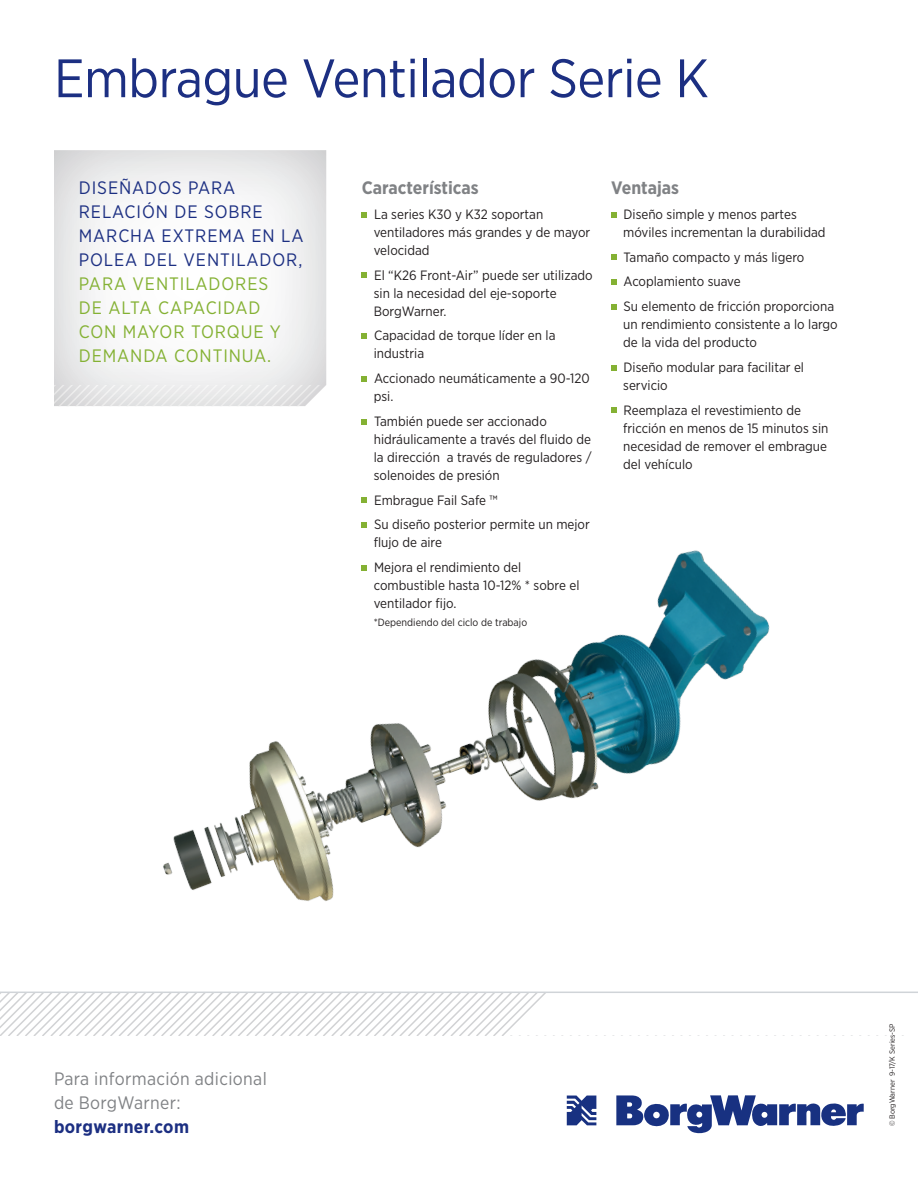
<style>
.page{position:relative;width:918px;height:1188px;background:#fff}
.page>*{position:absolute;margin:0;border:0;box-sizing:border-box;transform-origin:0 0}
.Head_Grn{font:54px "Gotham Narrow";letter-spacing:-.01em;color:#1c2f82}
.t1{font:18px/24px "Gotham Narrow";letter-spacing:.05em;color:#1c2f82}
.t2{font:18px/24px "Gotham Narrow";letter-spacing:.02em;color:#808285}
.body_copy{font:700 18px "Gotham Narrow";color:#808285}
.t3{font:700 18px "Gotham Narrow";letter-spacing:.02em;color:#1c2f82}
.body_copy-2{font:13.5px/18px "Gotham Narrow";color:#231f20}
.body_copy-3{font:10.5px "Gotham Narrow";color:#231f20}
.t4{font:7.5px "Gotham Narrow";color:#231f20}
.s1{color:#84b133}
</style>
<div class="page">
<div style="left:52px;top:147px;width:274px;height:260px;background:#231f20;opacity:.17"></div>
<svg style="left:567px;top:1096px;width:29px;height:29px"></svg>
<svg style="left:616px;top:1095px;width:248px;height:39px"></svg>
<svg style="left:0;top:993px;width:546px;height:42px"></svg>
<hr style="left:0;top:992px;width:918px;height:1px;background:#d0d4d8">
<svg style="left:362px;top:212px;width:5px;height:5px"></svg>
<svg style="left:362px;top:273px;width:5px;height:5px"></svg>
<svg style="left:362px;top:334px;width:5px;height:5px"></svg>
<svg style="left:362px;top:376px;width:5px;height:6px"></svg>
<svg style="left:362px;top:419px;width:5px;height:5px"></svg>
<svg style="left:362px;top:498px;width:5px;height:5px"></svg>
<svg style="left:611px;top:212px;width:6px;height:5px"></svg>
<svg style="left:611px;top:255px;width:6px;height:5px"></svg>
<svg style="left:611px;top:280px;width:6px;height:5px"></svg>
<svg style="left:611px;top:304px;width:6px;height:6px"></svg>
<svg style="left:611px;top:365px;width:6px;height:5px"></svg>
<svg style="left:611px;top:408px;width:6px;height:5px"></svg>
<img style="left:163px;top:524px;width:607px;height:377px">
<p class="Head_Grn" style="left:54px;top:45px;width:656px">Embrague Ventilador Serie K</p>
<p class="t1" style="left:79px;top:175px;width:226px">DISEÑADOS PARA<br>RELACIÓN DE SOBRE<br>MARCHA EXTREMA EN LA<br>POLEA DEL VENTILADOR,<br><span class="s1">PARA VENTILADORES<br>DE ALTA CAPACIDAD<br>CON MAYOR TORQUE Y<br>DEMANDA CONTINUA.</span></p>
<p class="body_copy" style="left:362px;top:176px;width:118px">Características</p>
<p class="body_copy-2" style="left:374px;top:205px;width:218px">La series K30 y K32 soportan ventiladores más grandes y de mayor velocidad</p>
<p class="body_copy-2" style="left:374px;top:266px;width:220px">El “K26 Front-Air” puede ser utilizado sin la necesidad del eje-soporte<br>BorgWarner.</p>
<p class="body_copy-2" style="left:374px;top:326px;width:183px">Capacidad de torque líder en la industria</p>
<p class="body_copy-2" style="left:374px;top:369px;width:218px">Accionado neumáticamente a 90-120 psi.</p>
<p class="body_copy-2" style="left:374px;top:412px;width:219px">También puede ser accionado hidráulicamente a través del fluido de la dirección a través de reguladores / solenoides de presión</p>
<p class="body_copy-2" style="left:374px;top:491px;width:125px">Embrague Fail Safe ™</p>
<p class="body_copy-2" style="left:374px;top:515px;width:218px">Su diseño posterior permite un mejor flujo de aire</p>
<p class="body_copy-2" style="left:374px;top:558px;width:207px">Mejora el rendimiento del combustible hasta 10-12% * sobre el ventilador fijo.</p>
<p class="body_copy-3" style="left:374px;top:616px;width:155px">*Dependiendo del ciclo de trabajo</p>
<p class="body_copy" style="left:611px;top:176px;width:69px">Ventajas</p>
<p class="body_copy-2" style="left:623px;top:205px;width:204px">Diseño simple y menos partes móviles incrementan la durabilidad</p>
<p class="body_copy-2" style="left:624px;top:248px;width:182px">Tamaño compacto y más ligero</p>
<p class="body_copy-2" style="left:624px;top:272px;width:119px">Acoplamiento suave</p>
<p class="body_copy-2" style="left:623px;top:297px;width:216px">Su elemento de fricción proporciona un rendimiento consistente a lo largo de la vida del producto</p>
<p class="body_copy-2" style="left:623px;top:358px;width:182px">Diseño modular para facilitar el servicio</p>
<p class="body_copy-2" style="left:623px;top:401px;width:207px">Reemplaza el revestimiento de fricción en menos de 15 minutos sin necesidad de remover el embrague del vehículo</p>
<p class="t2" style="left:54px;top:1067px;width:214px">Para información adicional de BorgWarner:</p>
<p class="t3" style="left:54px;top:1115px;width:137px">borgwarner.com</p>
<p class="t4" style="left:887px;top:1126px;width:105px;rotate:-90deg">© BorgWarner 9-17/K Series-SP</p>
</div>
